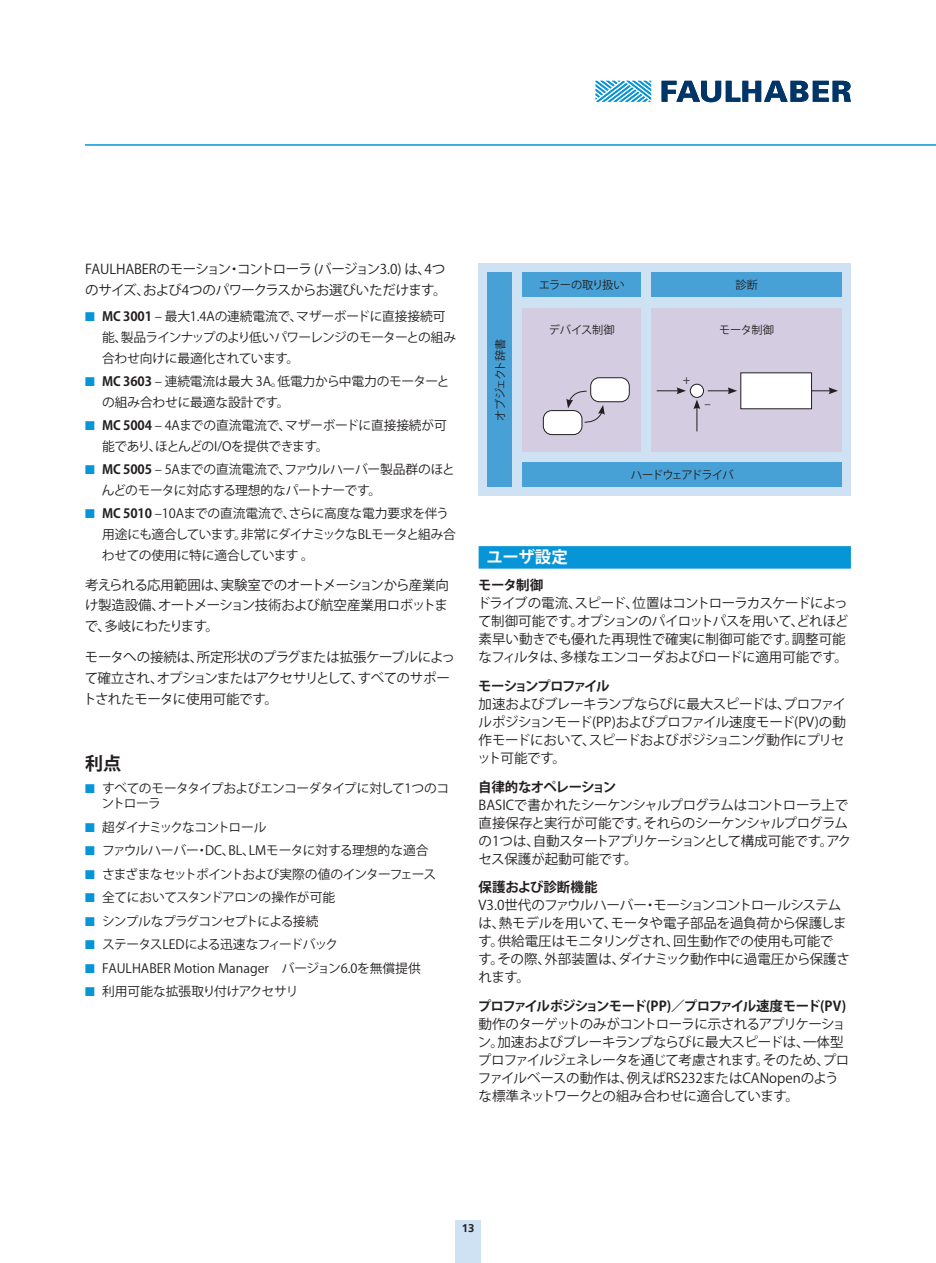
<style>
.page{position:relative;width:936px;height:1263px;background:#fff}
.page>*{position:absolute;margin:0;border:0;box-sizing:border-box;transform-origin:0 0}
.t1{font:700 18px "Koz Go Pro";color:#231f20}
.t2{font:700 16.5px "Koz Go Pro";letter-spacing:-.02em;color:#fff}
.t3{font:13.5px/18px "Koz Go Pro";letter-spacing:-.03em;color:#231f20}
.t4{font:700 13.5px "Koz Go Pro";letter-spacing:-.07em;color:#231f20}
.t5{font:700 13.5px "Koz Go Pro";letter-spacing:-.11em;color:#231f20}
.t6{font:700 13.5px "Koz Go Pro";letter-spacing:-.005em;color:#231f20}
.t7{font:12.75px/21px "Koz Go Pro";letter-spacing:-.02em;color:#231f20}
.t8{font:12.75px/15px "Koz Go Pro";letter-spacing:-.05em;color:#231f20}
.t9{font:12.75px "Koz Go Pro";color:#231f20}
.t10{font:12.75px "Koz Go Pro";letter-spacing:-.07em;color:#231f20}
.t11{font:12.75px "Koz Go Pro";letter-spacing:-.06em;color:#231f20}
.t12{font:12.75px "Koz Go Pro";letter-spacing:-.08em;color:#231f20}
.t13{font:11.25px "Koz Go Pro";letter-spacing:-.06em;color:#231f20}
.t14{font:11.25px "Koz Go Pro";letter-spacing:-.08em;color:#231f20}
.t15{font:700 11.25px "Frutiger LT";color:#231f20}
.s1{color:#0695d6}
.s2{font-weight:700}
</style>
<div class="page">
<svg style="left:595px;top:81px;width:56px;height:21px"></svg>
<svg style="left:661px;top:81px;width:189px;height:21px"></svg>
<div style="left:478px;top:546px;width:372px;height:23px;background:#0695d6"></div>
<hr style="left:85px;top:145px;width:850px;height:1px;background:#0695d6">
<div style="left:478px;top:264px;width:372px;height:232px;background:#cee2f4"></div>
<div style="left:487px;top:273px;width:25px;height:213px;background:#48a1d6"></div>
<div style="left:522px;top:273px;width:119px;height:24px;background:#48a1d6"></div>
<div style="left:522px;top:308px;width:119px;height:143px;background:#d4cde2"></div>
<div style="left:651px;top:308px;width:191px;height:143px;background:#d4cde2"></div>
<div style="left:651px;top:273px;width:191px;height:24px;background:#48a1d6"></div>
<div style="left:522px;top:462px;width:320px;height:24px;background:#48a1d6"></div>
<div style="left:740px;top:373px;width:71px;height:36px;background:#fff"></div>
<div style="left:543px;top:411px;width:39px;height:24px;background:#fff;border-radius:9px"></div>
<div style="left:543px;top:410px;width:39px;height:25px;border:1px solid #231f20;border-radius:9px"></div>
<div style="left:590px;top:378px;width:39px;height:24px;background:#fff;border-radius:9px"></div>
<div style="left:590px;top:377px;width:39px;height:25px;border:1px solid #231f20;border-radius:9px"></div>
<svg style="left:566px;top:390px;width:38px;height:33px"></svg>
<div style="left:690px;top:384px;width:13px;height:13px;background:#fff;border-radius:50%"></div>
<div style="left:690px;top:384px;width:13px;height:14px;border:1px solid #231f20;border-radius:50%"></div>
<svg style="left:656px;top:387px;width:30px;height:7px"></svg>
<svg style="left:707px;top:387px;width:30px;height:7px"></svg>
<svg style="left:693px;top:400px;width:7px;height:31px"></svg>
<svg style="left:811px;top:387px;width:27px;height:7px"></svg>
<div style="left:455px;top:1220px;width:25px;height:43px;background:#cee2f4"></div>
<p class="t3" style="left:85px;top:259px;width:363px;line-height:21px">FAULHABERのモーション・コントローラ (バージョン3.0) は、4つのサイズ、および4つのパワークラスからお選びいただけます。</p>
<p class="t7" style="left:102px;top:306px;width:355px;text-indent:-17px"><span class="s1">■</span> <span class="s2">MC 3001</span> ‒ 最大1.4Aの連続電流で、マザーボードに直接接続可能、製品ラインナップのより低いパワーレンジのモーターとの組み合わせ向けに最適化されています。</p>
<p class="t7" style="left:102px;top:371px;width:349px;text-indent:-17px"><span class="s1">■</span> <span class="s2">MC 3603</span> ‒ 連続電流は最大 3A。低電力から中電力のモーターとの組み合わせに最適な設計です。</p>
<p class="t7" style="left:102px;top:415px;width:346px;text-indent:-17px"><span class="s1">■</span> <span class="s2">MC 5004</span> ‒ 4Aまでの直流電流で、マザーボードに直接接続が可能であり、ほとんどのI/Oを提供できます。</p>
<p class="t7" style="left:102px;top:459px;width:354px;text-indent:-17px"><span class="s1">■</span> <span class="s2">MC 5005</span> ‒ 5Aまでの直流電流で、ファウルハーバー製品群のほとんどのモータに対応する理想的なパートナーです。</p>
<p class="t7" style="left:102px;top:503px;width:355px;text-indent:-17px"><span class="s1">■</span> <span class="s2">MC 5010</span> ‒10Aまでの直流電流で、さらに高度な電力要求を伴う用途にも適合しています。非常にダイナミックなBLモータと組み合わせての使用に特に適合しています 。</p>
<p class="t3" style="left:85px;top:574px;width:366px;line-height:20.9px;text-align:justify">考えられる応用範囲は、実験室でのオートメーションから産業向け製造設備、オートメーション技術および航空産業用ロボットまで、多岐にわたります。</p>
<p class="t3" style="left:83px;top:647px;width:373px;line-height:20.9px">モータへの接続は、所定形状のプラグまたは拡張ケーブルによって確立され、オプションまたはアクセサリとして、すべてのサポートされたモータに使用可能です。</p>
<h1 class="t1" style="left:85px;top:752px;width:37px">利点</h1>
<p class="t8" style="left:101px;top:781px;width:349px;text-indent:-16px"><span class="s1">■</span> すべてのモータタイプおよびエンコーダタイプに対して1つのコントローラ</p>
<p class="t12" style="left:85px;top:819px;width:183px"><span class="s1">■</span> 超ダイナミックなコントロール</p>
<p class="t7" style="left:85px;top:840px;width:345px"><span class="s1">■</span> ファウルハーバー・DC、BL、LMモータに対する理想的な適合</p>
<p class="t10" style="left:85px;top:866px;width:353px"><span class="s1">■</span> さまざまなセットポイントおよび実際の値のインターフェース</p>
<p class="t7" style="left:85px;top:887px;width:251px"><span class="s1">■</span> 全てにおいてスタンドアロンの操作が可能</p>
<p class="t11" style="left:85px;top:913px;width:235px"><span class="s1">■</span> シンプルなプラグコンセプトによる接続</p>
<p class="t8" style="left:85px;top:937px;width:255px"><span class="s1">■</span> ステータスLEDによる迅速なフィードバック</p>
<p class="t9" style="left:85px;top:960px;width:337px"><span class="s1">■</span> FAULHABER Motion Manager　バージョン6.0を無償提供</p>
<p class="t9" style="left:85px;top:983px;width:215px"><span class="s1">■</span> 利用可能な拡張取り付けアクセサリ</p>
<p class="t14" style="left:493px;top:421px;width:84px;rotate:-90deg">オブジェクト辞書</p>
<p class="t13" style="left:538px;top:278px;width:88px">エラーの取り扱い</p>
<p class="t13" style="left:548px;top:322px;width:67px">デバイス制御</p>
<p class="t13" style="left:719px;top:322px;width:56px">モータ制御</p>
<p class="t13" style="left:735px;top:278px;width:24px">診断</p>
<p class="t13" style="left:683px;top:373px;width:9px">+</p>
<p class="t13" style="left:704px;top:396px;width:8px">‒</p>
<p class="t13" style="left:631px;top:467px;width:104px">ハードウェアドライバ</p>
<p class="t2" style="left:486px;top:546px;width:83px">ユーザ設定</p>
<p class="t4" style="left:478px;top:577px;width:66px">モータ制御</p>
<p class="t3" style="left:477px;top:595px;width:373px">ドライブの電流、スピード、位置はコントローラカスケードによって制御可能です。オプションのパイロットパスを用いて、どれほど素早い動きでも優れた再現性で確実に制御可能です。調整可能なフィルタは、多様なエンコーダおよびロードに適用可能です。</p>
<p class="t5" style="left:478px;top:677px;width:133px">モーションプロファイル</p>
<p class="t3" style="left:477px;top:695px;width:370px">加速およびブレーキランプならびに最大スピードは、プロファイルポジションモード(PP)およびプロファイル速度モード(PV)の動作モードにおいて、スピードおよびポジショニング動作にプリセット可能です。</p>
<p class="t4" style="left:478px;top:778px;width:139px">自律的なオペレーション</p>
<p class="t3" style="left:478px;top:796px;width:374px">BASICで書かれたシーケンシャルプログラムはコントローラ上で直接保存と実行が可能です。それらのシーケンシャルプログラムの1つは、自動スタートアプリケーションとして構成可能です。アクセス保護が起動可能です。</p>
<p class="t6" style="left:478px;top:879px;width:120px">保護および診断機能</p>
<p class="t3" style="left:478px;top:897px;width:372px">V3.0世代のファウルハーバー・モーションコントロールシステムは、熱モデルを用いて、モータや電子部品を過負荷から保護します。供給電圧はモニタリングされ、回生動作での使用も可能です。その際、外部装置は、ダイナミック動作中に過電圧から保護されます。</p>
<p class="t4" style="left:477px;top:997px;width:370px">プロファイルポジションモード(PP)／プロファイル速度モード(PV)</p>
<p class="t3" style="left:478px;top:1015px;width:373px">動作のターゲットのみがコントローラに示されるアプリケーション。加速およびブレーキランプならびに最大スピードは、一体型プロファイルジェネレータを通じて考慮されます。そのため、プロファイルベースの動作は、例えばRS232またはCANopenのような標準ネットワークとの組み合わせに適合しています。</p>
<p class="t15" style="left:461px;top:1221px;width:14px">13</p>
</div>
